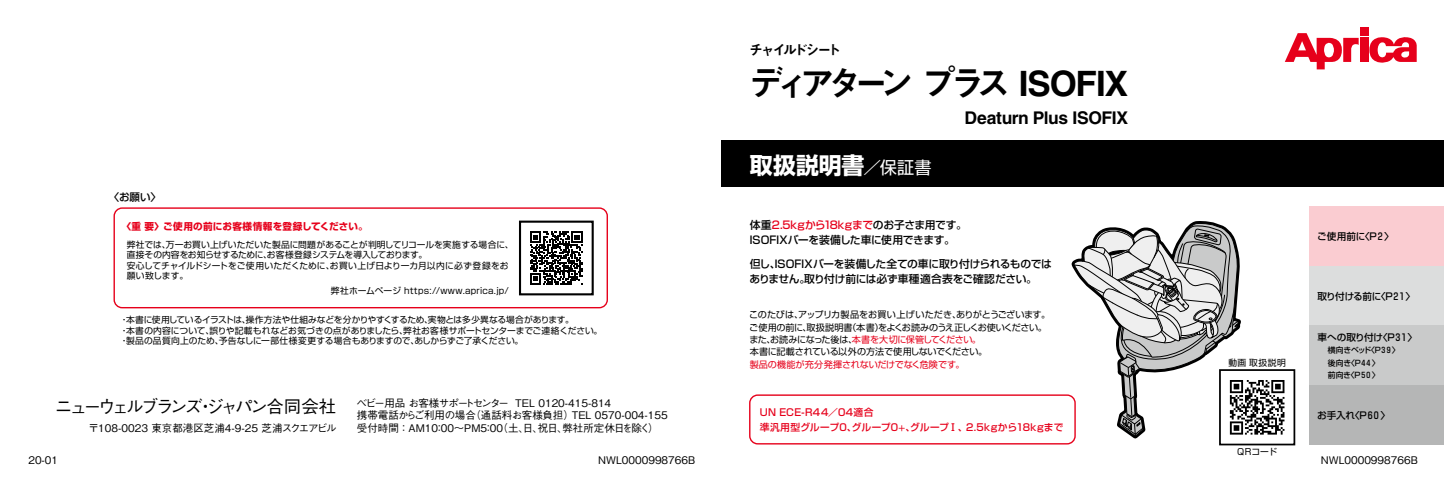
<style>
.page{position:relative;width:1444px;height:484px;background:#fff}
.page>*{position:absolute;margin:0;border:0;box-sizing:border-box;transform-origin:0 0}
.t1{font:35px "Midashi Go MB31";letter-spacing:-.2em;color:#000}
.t2{font:700 22.93px "Shin Go";letter-spacing:.005em;color:#fff}
.t3{font:500 17.5px "Gothic BBB Pro";letter-spacing:-.155em;color:#000}
.t4{font:17.5px "Midashi Go MB31";letter-spacing:-.02em;color:#000}
.t5{font:14px "Midashi Go MB31";letter-spacing:-.2em;color:#000}
.t6{font:500 10.85px/15.4px "Shin Go";letter-spacing:-.03em;color:#000}
.t7{font:500 10.5px/12.6px "Gothic BBB Pro";color:#000}
.t8{font:500 10.5px "Shin Go";color:#000}
.t9{font:500 9.8px/15.4px "Shin Go";letter-spacing:.025em;color:#e6001b}
.t10{font:500 9.62px "Shin Go";letter-spacing:-.05em;color:#000}
.t11{font:700 9.62px "Shin Go";letter-spacing:.02em;color:#e6001b}
.t12{font:500 9.62px "Shin Go";letter-spacing:-.08em;color:#000}
.t13{font:9.1px/12.2px "Shin Go";letter-spacing:-.03em;color:#000}
.t14{font:9.1px "Shin Go";letter-spacing:-.01em;color:#e6001b}
.t15{font:8.75px/10.5px "Shin Go";color:#000}
.t16{font:8.75px "Shin Go";letter-spacing:.02em;color:#000}
.t17{font:500 7.88px/12.2px "Shin Go";letter-spacing:-.155em;color:#000}
.s1{font-weight:400;font-size:17.15px}
.s2{color:#e6001b}
</style>
<div class="page">
<div style="left:722px;top:140px;width:722px;height:47px;background:#000"></div>
<div style="left:1309px;top:206px;width:135px;height:60px;background:#faccd1"></div>
<div style="left:1309px;top:266px;width:135px;height:59px;background:#dcdddd"></div>
<div style="left:1309px;top:325px;width:135px;height:60px;background:#c9caca"></div>
<div style="left:1309px;top:385px;width:135px;height:59px;background:#b5b6b6"></div>
<div style="left:749px;top:394px;width:326px;height:50px;border:1px solid #e6001b;border-radius:8px"></div>
<div style="left:113px;top:207px;width:495px;height:101px;border:1px solid #e6001b;border-radius:8px"></div>
<div style="left:519px;top:220px;width:75px;height:75px;border:2px solid #000"></div>
<svg style="left:530px;top:232px;width:52px;height:52px"></svg>
<div style="left:1219px;top:369px;width:76px;height:76px;border:2px solid #000"></div>
<svg style="left:1284px;top:33px;width:74px;height:36px"></svg>
<div style="left:1360px;top:38px;width:8px;height:24px;background:#e6001b"></div>
<div style="left:1360px;top:28px;width:8px;height:8px;background:#e6001b"></div>
<svg style="left:1369px;top:37px;width:47px;height:26px"></svg>
<svg style="left:1073px;top:222px;width:211px;height:214px"></svg>
<p class="t8" style="left:109px;top:190px;width:54px">〈お願い〉</p>
<p class="t11" style="left:122px;top:220px;width:247px">〈重 要〉ご使用の前にお客様情報を登録してください。</p>
<p class="t15" style="left:127px;top:239px;width:388px">弊社では、万一お買い上げいただいた製品に問題があることが判明してリコールを実施する場合に、直接その内容をお知らせするために、お客様登録システムを導入しております。<br>安心してチャイルドシートをご使用いただくために、お買い上げ日より一カ月以内に必ず登録をお願い致します。</p>
<p class="t16" style="left:331px;top:285px;width:179px">弊社ホームページ https://www.aprica.jp/</p>
<p class="t15" style="left:120px;top:314px;width:484px">・本書に使用しているイラストは、操作方法や仕組みなどを分かりやすくするため、実物とは多少異なる場合があります。<br>・本書の内容について、誤りや記載もれなどお気づきの点がありましたら、弊社お客様サポートセンターまでご連絡ください。・製品の品質向上のため、予告なしに一部仕様変更する場合もありますので、あしからずご了承ください。</p>
<h3 class="t3" style="left:55px;top:392px;width:283px">ニューウェルブランズ・ジャパン合同会社</h3>
<p class="t7" style="left:357px;top:395px;width:313px">ベビー用品 お客様サポートセンター TEL 0120-415-814<br>携帯電話からご利用の場合（通話料お客様負担）TEL 0570-004-155</p>
<p class="t7" style="left:89px;top:420px;width:250px">〒108-0023 東京都港区芝浦4-9-25 芝浦スクエアビル</p>
<p class="t7" style="left:357px;top:420px;width:303px">受付時間 ：AM10：00～PM5：00（土、日、祝日、弊社所定休日を除く）</p>
<p class="t7" style="left:28px;top:453px;width:31px">20-01</p>
<p class="t7" style="left:598px;top:453px;width:99px">NWL0000998766B</p>
<h3 class="t5" style="left:749px;top:41px;width:94px">チャイルドシート</h3>
<h1 class="t1" style="left:748px;top:63px;width:381px">ディアターン プラス ISOFIX</h1>
<h3 class="t4" style="left:964px;top:107px;width:165px">Deaturn Plus ISOFIX</h3>
<h2 class="t2" style="left:749px;top:150px;width:183px">取扱説明書<span class="s1">／保証書</span></h2>
<p class="t6" style="left:749px;top:216px;width:219px">体重<span class="s2">2.5kgから18kgまで</span>のお子さま用です。<br>ISOFIXバーを装備した車に使用できます。</p>
<p class="t6" style="left:749px;top:255px;width:304px">但し、ISOFIXバーを装備した全ての車に取り付けられるものではありません。取り付け前には必ず車種適合表をご確認ださい。</p>
<p class="t13" style="left:749px;top:308px;width:302px">このたびは、アップリカ製品をお買い上げいただき、ありがとうございます。ご使用の前に、取扱説明書（本書）をよくお読みのうえ正しくお使いください。また、お読みになった後は、<span class="s2">本書を大切に保管してください。<br></span>本書に記載されている以外の方法で使用しないでください。</p>
<p class="t14" style="left:749px;top:358px;width:216px">製品の機能が充分発揮されないだけでなく危険です。</p>
<p class="t9" style="left:760px;top:404px;width:305px">UN ECE-R44／04適合<br>準汎用型グループ0、グループ0+、グループⅠ、2.5kgから18kgまで</p>
<p class="t15" style="left:1228px;top:357px;width:59px">動画 取扱説明</p>
<p class="t15" style="left:1237px;top:446px;width:41px">QRコード</p>
<p class="t10" style="left:1317px;top:230px;width:78px">ご使用前に〈P２〉</p>
<p class="t12" style="left:1317px;top:289px;width:99px">取り付ける前に〈P２１〉</p>
<p class="t10" style="left:1317px;top:331px;width:101px">車への取り付け〈P３１〉</p>
<p class="t17" style="left:1327px;top:344px;width:73px">横向きベッド〈P３９〉後向き〈P４４〉<br>前向き〈P５０〉</p>
<p class="t10" style="left:1317px;top:409px;width:74px">お手入れ〈P６０〉</p>
<p class="t7" style="left:1320px;top:453px;width:99px">NWL0000998766B</p>
</div>
